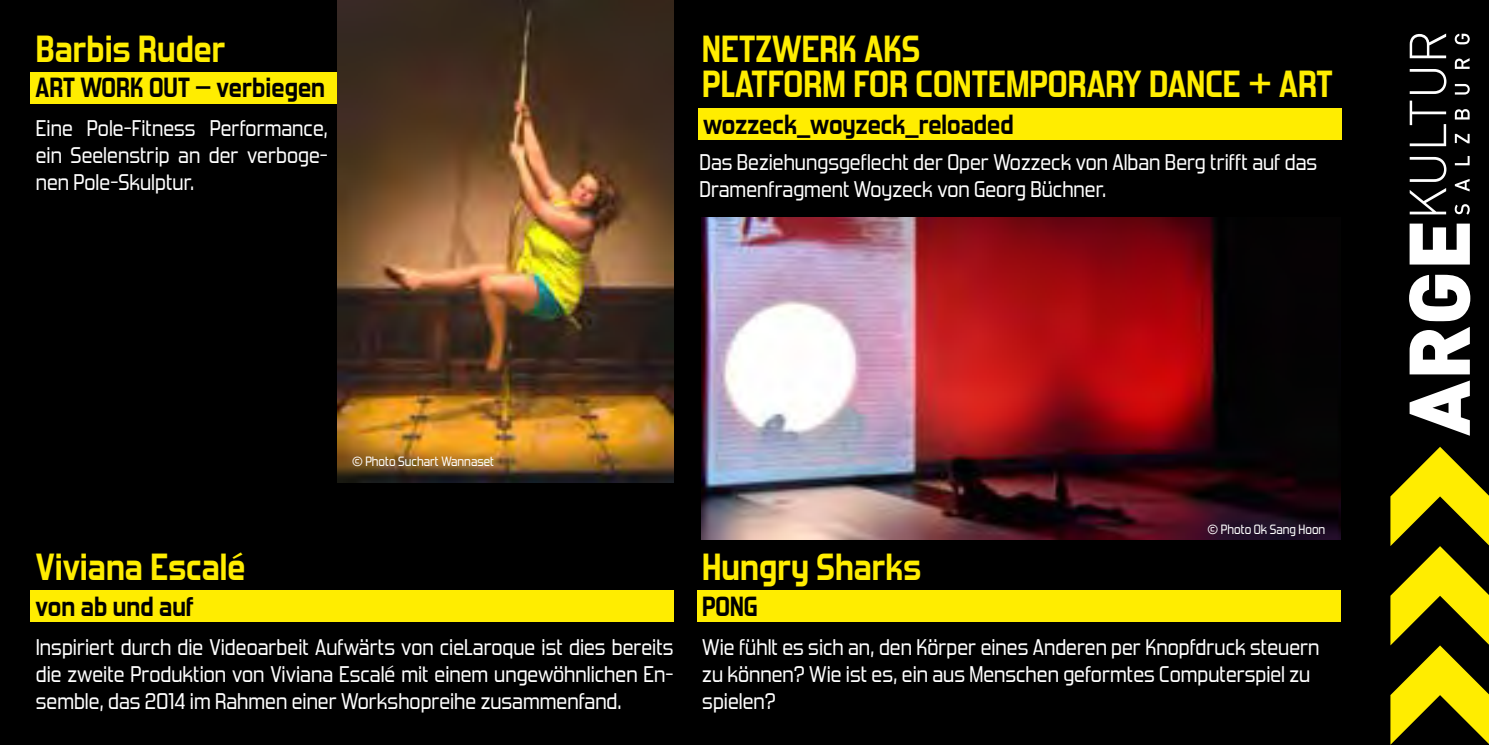
<style>
.page{position:relative;width:1489px;height:745px;background:#fff}
.page>*{position:absolute;margin:0;border:0;box-sizing:border-box;transform-origin:0 0}
.t1{font:700 37.5px/35px "Forgotten Futurist Rg";color:#ffed00}
.t2{font:700 27.5px "Forgotten Futurist Rg";color:#000}
.t3{font:22.5px/27px "Forgotten Futurist Rg";color:#fff;text-align:justify}
.t4{font:13.25px "Forgotten Futurist Rg";color:#fff}
</style>
<div class="page">
<div style="left:0;top:0;width:1488px;height:744px;background:#000"></div>
<img style="left:701px;top:217px;width:639px;height:322px">
<div style="left:30px;top:72px;width:644px;height:31px;background:#ffed00"></div>
<div style="left:30px;top:590px;width:644px;height:31px;background:#ffed00"></div>
<div style="left:697px;top:108px;width:644px;height:32px;background:#ffed00"></div>
<div style="left:696px;top:590px;width:644px;height:31px;background:#ffed00"></div>
<img style="left:337px;top:0;width:337px;height:482px">
<svg style="left:1409px;top:381px;width:60px;height:54px"></svg>
<svg style="left:1409px;top:274px;width:61px;height:100px"></svg>
<svg style="left:1409px;top:223px;width:60px;height:41px"></svg>
<svg style="left:1409px;top:33px;width:37px;height:181px"></svg>
<svg style="left:1454px;top:34px;width:15px;height:180px"></svg>
<svg style="left:1390px;top:447px;width:98px;height:297px"></svg>
<h1 class="t1" style="left:36px;top:31px;width:191px">Barbis Ruder</h1>
<p class="t2" style="left:36px;top:71px;width:291px">ART WORK OUT – verbiegen</p>
<p class="t3" style="left:36px;top:115px;width:293px">Eine Pole-Fitness Performance, ein Seelenstrip an der verboge&shy;nen Pole-Skulptur.</p>
<h1 class="t1" style="left:702px;top:31px;width:632px">NETZWERK AKS<br>PLATFORM FOR CONTEMPORARY DANCE + ART</h1>
<p class="t2" style="left:703px;top:107px;width:312px">wozzeck_woyzeck_reloaded</p>
<p class="t3" style="left:699px;top:148px;width:619px">Das Beziehungsgeflecht der Oper Wozzeck von Alban Berg trifft auf das<br>Dramenfragment Woyzeck von Georg Büchner.</p>
<p class="t4" style="left:352px;top:453px;width:143px">© Photo Suchart Wannaset</p>
<p class="t4" style="left:1207px;top:521px;width:119px">© Photo Ok Sang Hoon</p>
<h1 class="t1" style="left:36px;top:549px;width:211px">Viviana Escalé</h1>
<h1 class="t1" style="left:702px;top:549px;width:220px">Hungry Sharks</h1>
<p class="t2" style="left:36px;top:589px;width:160px">von ab und auf</p>
<p class="t2" style="left:702px;top:589px;width:57px">PONG</p>
<p class="t3" style="left:36px;top:633px;width:639px">Inspiriert durch die Videoarbeit Aufwärts von cieLaroque ist dies bereits die zweite Produktion von Viviana Escalé mit einem ungewöhnlichen En&shy;semble, das 2014 im Rahmen einer Workshopreihe zusammenfand.</p>
<p class="t3" style="left:702px;top:633px;width:618px;text-align:left">Wie fühlt es sich an, den Körper eines Anderen per Knopfdruck steuern zu können? Wie ist es, ein aus Menschen geformtes Computerspiel zu spielen?</p>
</div>
